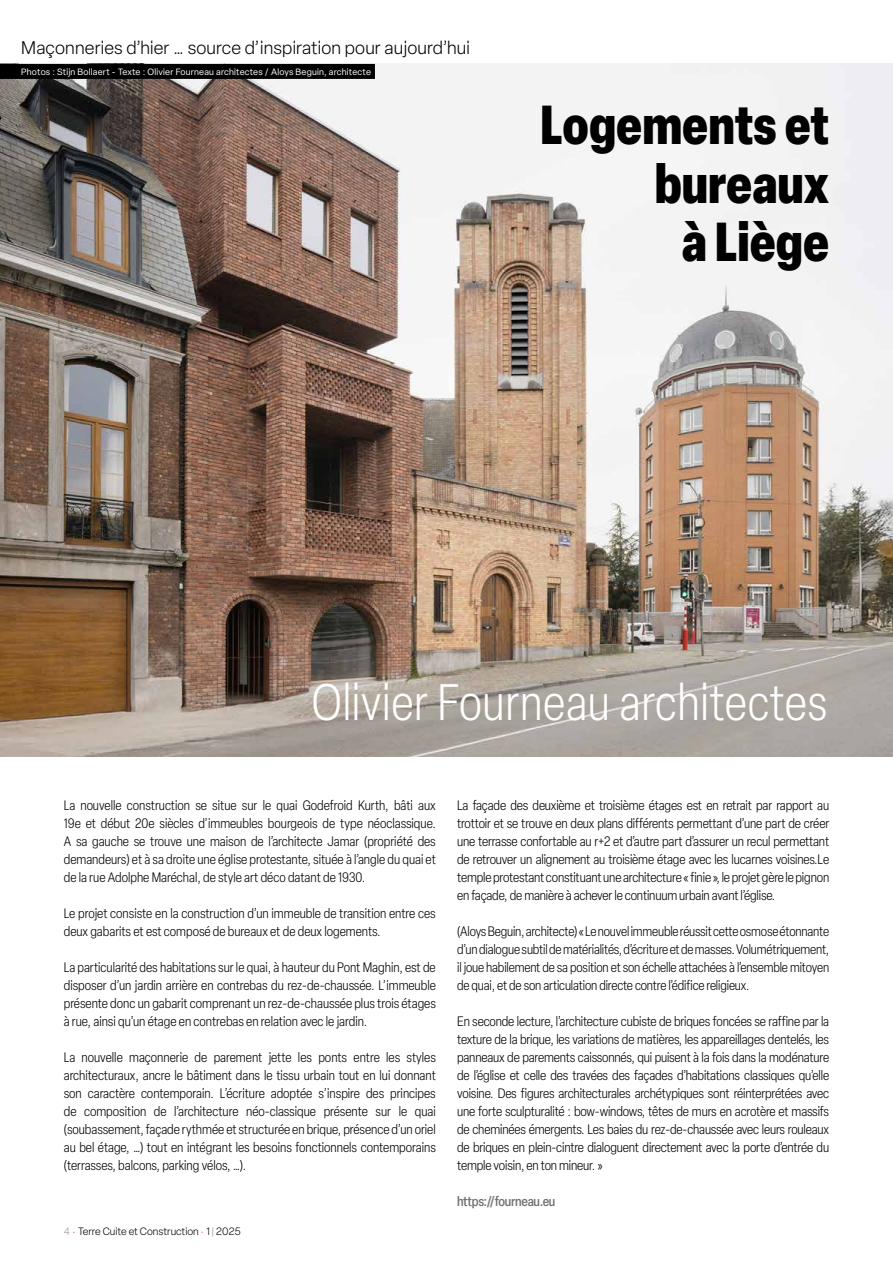
<style>
.page{position:relative;width:893px;height:1263px;background:#fff}
.page>*{position:absolute;margin:0;border:0;box-sizing:border-box;transform-origin:0 0}
.t1{font:900 condensed 54px/58.5px "Elza";color:#000;text-align:right;scale:.91 1}
.t2{font:300 condensed 50.55px "Elza";letter-spacing:.015em;color:#fff;scale:.96 1}
.t3{font:300 18px "Elza";letter-spacing:.01em;color:#000}
.t4{font:300 condensed 13.5px/18px "Elza";letter-spacing:-.005em;color:#000;text-align:justify}
.t5{font:500 condensed 13.5px "Elza";letter-spacing:-.02em;color:#6f7070}
.t6{font:300 10.5px "Elza";color:#000}
.t7{font:9px "Elza";letter-spacing:.025em;color:#fff}
.s1{color:#9d9e9e}
.s2{color:#e7000e}
</style>
<div class="page">
<img style="left:0;top:64px;width:893px;height:692px">
<div style="left:0;top:64px;width:375px;height:15px;background:#000"></div>
<h3 class="t3" style="left:21px;top:36px;width:450px">Maçonneries d’hier … source d’inspiration pour aujourd’hui</h3>
<p class="t7" style="left:21px;top:65px;width:351px">Photos : Stijn Bollaert - Texte : Olivier Fourneau architectes / Aloys Beguin, architecte</p>
<h1 class="t1" style="left:540px;top:94px;width:319px">Logements et bureaux<br>à Liège</h1>
<h2 class="t2" style="left:312px;top:670px;width:539px">Olivier Fourneau architectes</h2>
<p class="t4" style="left:64px;top:796px;width:374px">La nouvelle construction se situe sur le quai Godefroid Kurth, bâti aux 19e et début 20e siècles d’immeubles bourgeois de type néoclassique.<br>A sa gauche se trouve une maison de l’architecte Jamar (propriété des demandeurs) et à sa droite une église protestante, située à l’angle du quai et de la rue Adolphe Maréchal, de style art déco datant de 1930.</p>
<p class="t4" style="left:64px;top:904px;width:374px">Le projet consiste en la construction d’un immeuble de transition entre ces deux gabarits et est composé de bureaux et de deux logements.</p>
<p class="t4" style="left:64px;top:958px;width:374px">La particularité des habitations sur le quai, à hauteur du Pont Maghin, est de disposer d’un jardin arrière en contrebas du rez-de-chaussée. L’immeuble présente donc un gabarit comprenant un rez-de-chaussée plus trois étages à rue, ainsi qu’un étage en contrebas en relation avec le jardin.</p>
<p class="t4" style="left:64px;top:1048px;width:374px">La nouvelle maçonnerie de parement jette les ponts entre les styles architecturaux, ancre le bâtiment dans le tissu urbain tout en lui donnant son caractère contemporain. L’écriture adoptée s’inspire des principes de composition de l’architecture néo-classique présente sur le quai (soubassement, façade rythmée et structurée en brique, présence d’un oriel au bel étage, …) tout en intégrant les besoins fonctionnels contemporains (terrasses, balcons, parking vélos, …).</p>
<p class="t6" style="left:64px;top:1224px;width:179px"><span class="s1">4</span> <span class="s2">·</span> Terre Cuite et Construction <span class="s2">·</span> 1<span class="s1">|</span> 2025</p>
<p class="t4" style="left:457px;top:796px;width:374px">La façade des deuxième et troisième étages est en retrait par rapport au trottoir et se trouve en deux plans différents permettant d’une part de créer une terrasse confortable au r+2 et d’autre part d’assurer un recul permettant de retrouver un alignement au troisième étage avec les lucarnes voisines.Le temple protestant constituant une architecture « finie », le projet gère le pignon en façade, de manière à achever le continuum urbain avant l’église.</p>
<p class="t4" style="left:457px;top:922px;width:374px">(Aloys Beguin, architecte) « Le nouvel immeuble réussit cette osmose étonnante d’un dialogue subtil de matérialités, d’écriture et de masses. Volumétriquement, il joue habilement de sa position et son échelle attachées à l’ensemble mitoyen de quai, et de son articulation directe contre l’édifice religieux.</p>
<p class="t4" style="left:457px;top:1012px;width:374px">En seconde lecture, l’architecture cubiste de briques foncées se raffine par la texture de la brique, les variations de matières, les appareillages dentelés, les panneaux de parements caissonnés, qui puisent à la fois dans la modénature de l’église et celle des travées des façades d’habitations classiques qu’elle voisine. Des figures architecturales archétypiques sont réinterprétées avec une forte sculpturalité : bow-windows, têtes de murs en acrotère et massifs de cheminées émergents. Les baies du rez-de-chaussée avec leurs rouleaux de briques en plein-cintre dialoguent directement avec la porte d’entrée du temple voisin, en ton mineur. »</p>
<p class="t5" style="left:457px;top:1192px;width:100px">https://fourneau.eu</p>
</div>
